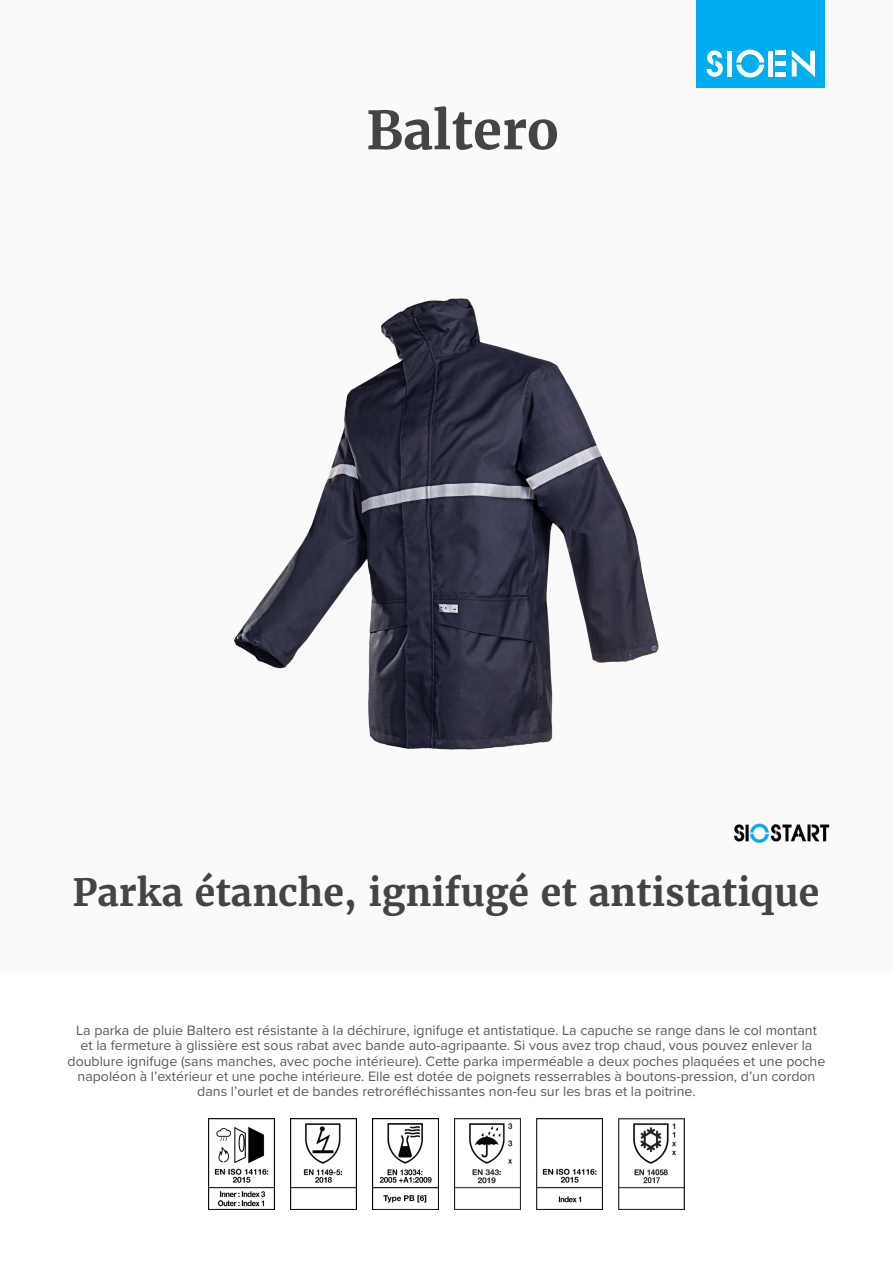
<style>
.page{position:relative;width:893px;height:1263px;background:#fff}
.page>*{position:absolute;margin:0;border:0;box-sizing:border-box;transform-origin:0 0}
.product_name{font:700 52.5px "Merriweather";color:#444}
.product_h2{font:700 37.5px "Merriweather";color:#444}
.product_description{font:14.25px/15.3px "Proxima Nova";color:#57585a;text-align:center}
</style>
<div class="page">
<div style="left:0;top:0;width:893px;height:974px;background:#fafafa"></div>
<div style="left:697px;top:0;width:128px;height:88px;background:#00aeef"></div>
<svg style="left:707px;top:50px;width:16px;height:27px"></svg>
<svg style="left:736px;top:50px;width:28px;height:28px"></svg>
<div style="left:727px;top:51px;width:5px;height:26px;background:#fff"></div>
<div style="left:768px;top:51px;width:5px;height:26px;background:#fff"></div>
<div style="left:775px;top:72px;width:11px;height:5px;background:#fff"></div>
<div style="left:775px;top:61px;width:11px;height:5px;background:#fff"></div>
<hr style="left:775px;top:51px;width:11px;height:4px;background:#fff">
<svg style="left:792px;top:50px;width:23px;height:27px"></svg>
<img style="left:734px;top:823px;width:96px;height:20px">
<img style="left:208px;top:1118px;width:66px;height:92px">
<img style="left:290px;top:1118px;width:66px;height:92px">
<img style="left:372px;top:1118px;width:66px;height:92px">
<img style="left:454px;top:1118px;width:66px;height:92px">
<img style="left:536px;top:1118px;width:67px;height:92px">
<img style="left:618px;top:1118px;width:67px;height:92px">
<img style="left:234px;top:298px;width:425px;height:452px">
<p class="product_name" style="left:366px;top:97px;width:194px">Baltero</p>
<p class="product_h2" style="left:72px;top:868px;width:748px">Parka étanche, ignifugé et antistatique</p>
<p class="product_description" style="left:68px;top:1022px;width:759px">La parka de pluie Baltero est résistante à la déchirure, ignifuge et antistatique. La capuche se range dans le col montant<br>et la fermeture à glissière est sous rabat avec bande auto-agripaante. Si vous avez trop chaud, vous pouvez enlever la doublure ignifuge (sans manches, avec poche intérieure). Cette parka imperméable a deux poches plaquées et une poche napoléon à l’extérieur et une poche intérieure. Elle est dotée de poignets resserrables à boutons-pression, d’un cordon dans l’ourlet et de bandes retroréfléchissantes non-feu sur les bras et la poitrine.</p>
</div>
